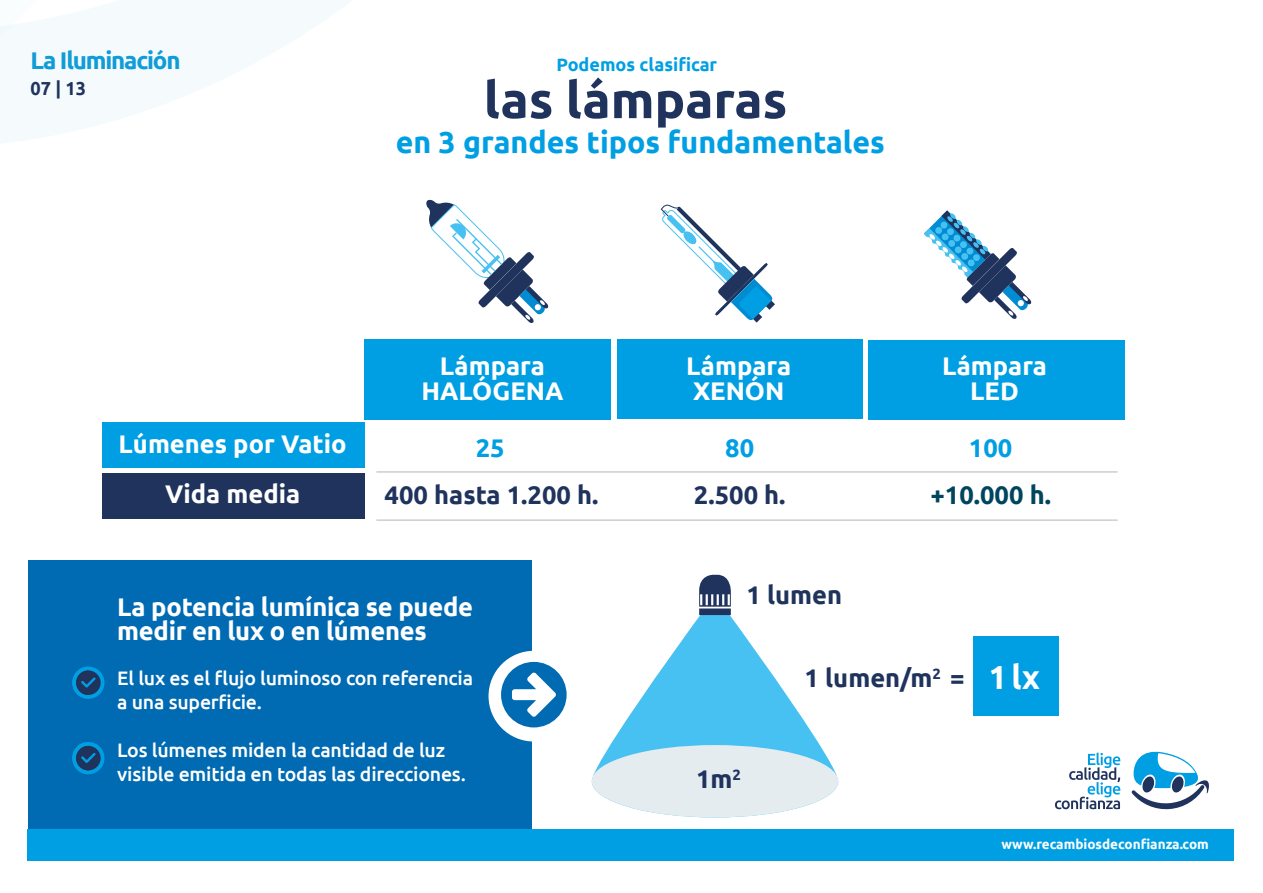
<style>
.page{position:relative;width:1263px;height:893px;background:#fff}
.page>*{position:absolute;margin:0;border:0;box-sizing:border-box;transform-origin:0 0}
.t1{font:700 50.85px "Ubuntu";color:#1f335d}
.t2{font:700 33.3px "Ubuntu";color:#fff;scale:.96 1}
.t3{font:700 30.3px "Ubuntu";color:#009fe3}
.t4{font:700 25.5px/25.5px "Ubuntu";color:#fff;text-align:center}
.t5{font:700 25.5px "Ubuntu";color:#1f335d}
.t6{font:700 25.5px "Ubuntu";color:#00455e}
.t7{font:700 25.5px "Ubuntu";color:#009fe3}
.t8{font:700 24.15px "Ubuntu";letter-spacing:-.05em;color:#0f9cd8}
.t9{font:500 19.5px/24px "Ubuntu";letter-spacing:-.01em;color:#fff}
.t10{font:700 18.9px "Ubuntu";color:#1f335d;scale:.96 1}
.t11{font:700 18px "Ubuntu";color:#009fe3}
.t12{font:700 13.5px "Ubuntu";color:#fff}
</style>
<div class="page">
<div style="left:102px;top:422px;width:262px;height:46px;background:#009fe3"></div>
<div style="left:102px;top:473px;width:262px;height:46px;background:#1f335d"></div>
<div style="left:364px;top:340px;width:247px;height:80px;background:#009fe3"></div>
<div style="left:617px;top:340px;width:245px;height:79px;background:#009fe3"></div>
<div style="left:868px;top:340px;width:257px;height:80px;background:#009fe3"></div>
<div style="left:974px;top:636px;width:85px;height:79px;background:#009fe3"></div>
<div style="left:28px;top:561px;width:503px;height:269px;background:#006bb3"></div>
<svg style="left:955px;top:702px;width:279px;height:159px"></svg>
<div style="left:28px;top:829px;width:1206px;height:31px;background:#009fe3"></div>
<svg style="left:1131px;top:748px;width:78px;height:62px"></svg>
<svg style="left:1055px;top:752px;width:65px;height:57px"></svg>
<div style="left:72px;top:667px;width:32px;height:32px;background:#009fe3;border-radius:50%"></div>
<svg style="left:76px;top:670px;width:25px;height:25px"></svg>
<svg style="left:72px;top:667px;width:24px;height:32px"></svg>
<div style="left:72px;top:742px;width:32px;height:32px;background:#009fe3;border-radius:50%"></div>
<div style="left:76px;top:746px;width:25px;height:24px;background:#1f335d;border-radius:50%"></div>
<svg style="left:72px;top:742px;width:24px;height:32px"></svg>
<hr style="left:376px;top:471px;width:742px;height:2px;background:#000">
<hr style="left:376px;top:519px;width:742px;height:2px;background:#000">
<svg style="left:426px;top:199px;width:123px;height:124px"></svg>
<svg style="left:661px;top:205px;width:114px;height:118px"></svg>
<svg style="left:924px;top:210px;width:107px;height:109px"></svg>
<svg style="left:592px;top:615px;width:246px;height:202px"></svg>
<svg style="left:699px;top:575px;width:32px;height:40px"></svg>
<div style="left:592px;top:745px;width:246px;height:72px;background:#e5ecf0;border-radius:50%"></div>
<div style="left:488px;top:651px;width:91px;height:90px;background:#fff;border-radius:50%"></div>
<svg style="left:501px;top:662px;width:66px;height:65px"></svg>
<p class="t8" style="left:31px;top:46px;width:152px">La Iluminación</p>
<p class="t10" style="left:31px;top:77px;width:59px">07 | 13</p>
<p class="t11" style="left:556px;top:54px;width:162px">Podemos clasificar</p>
<h1 class="t1" style="left:484px;top:69px;width:305px">las lámparas</h1>
<h3 class="t3" style="left:396px;top:124px;width:491px">en 3 grandes tipos fundamentales</h3>
<h3 class="t4" style="left:421px;top:353px;width:144px">Lámpara<br>HALÓGENA</h3>
<h3 class="t4" style="left:686px;top:353px;width:106px;text-align:left">Lámpara<br>XENÓN</h3>
<h3 class="t4" style="left:942px;top:353px;width:106px">Lámpara<br>LED</h3>
<h3 class="t4" style="left:119px;top:419px;width:230px;line-height:49.7px">Lúmenes por Vatio<br>Vida media</h3>
<h3 class="t7" style="left:476px;top:432px;width:30px">25</h3>
<h3 class="t5" style="left:385px;top:480px;width:215px">400 hasta 1.200 h.</h3>
<h3 class="t4" style="left:117px;top:594px;width:357px;line-height:24px;text-align:left">La potencia lumínica se puede medir en lux o en lúmenes</h3>
<p class="t9" style="left:117px;top:666px;width:358px">El lux es el flujo luminoso con referencia a una superficie.</p>
<p class="t9" style="left:117px;top:738px;width:350px">Los lúmenes miden la cantidad de luz visible emitida en todas las direcciones.</p>
<h3 class="t7" style="left:725px;top:432px;width:30px">80</h3>
<h3 class="t5" style="left:694px;top:480px;width:93px">2.500 h.</h3>
<h3 class="t5" style="left:746px;top:580px;width:97px">1 lumen</h3>
<h3 class="t7" style="left:969px;top:432px;width:45px">100</h3>
<h3 class="t6" style="left:930px;top:480px;width:122px">+10.000 h.</h3>
<h3 class="t5" style="left:696px;top:764px;width:46px">1m<sup>2</sup></h3>
<h3 class="t5" style="left:805px;top:663px;width:162px">1 lumen/m<sup>2</sup> =</h3>
<h2 class="t2" style="left:989px;top:657px;width:55px">1 lx</h2>
<p class="t12" style="left:1001px;top:836px;width:209px">www.recambiosdeconfianza.com</p>
</div>
